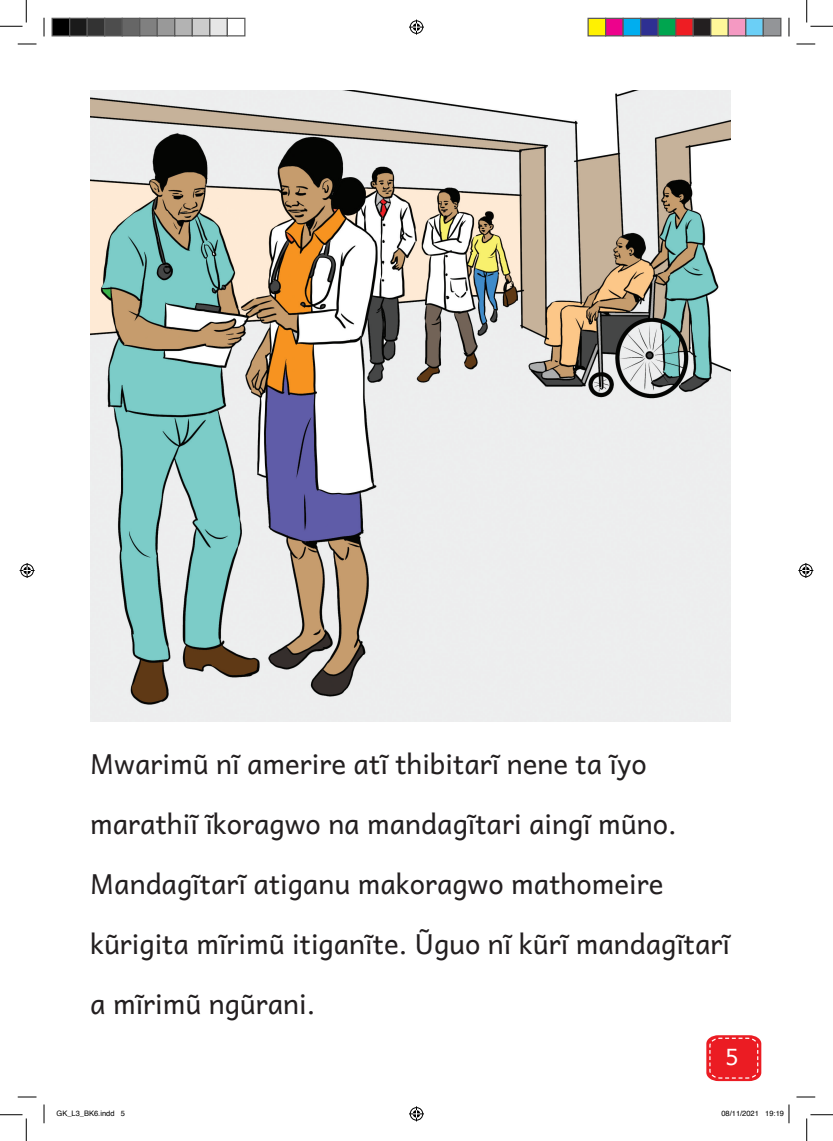
<style>
.page{position:relative;width:833px;height:1141px;background:#fff}
.page>*{position:absolute;margin:0;border:0;box-sizing:border-box;transform-origin:0 0}
.Body_text{font:27.5px/60px "Andika New Basic";color:#231f20}
.t1{font:22.5px "Andika New Basic";color:#fff}
.t2{font:7.5px "Helvetica";color:#000}
</style>
<div class="page">
<svg style="left:706px;top:1035px;width:54px;height:45px"></svg>
<img style="left:90px;top:90px;width:640px;height:631px">
<svg style="left:18px;top:43px;width:18px;height:2px"></svg>
<svg style="left:796px;top:43px;width:18px;height:2px"></svg>
<svg style="left:18px;top:1096px;width:18px;height:1px"></svg>
<svg style="left:796px;top:1096px;width:18px;height:1px"></svg>
<svg style="left:43px;top:18px;width:2px;height:18px"></svg>
<svg style="left:43px;top:1104px;width:2px;height:19px"></svg>
<svg style="left:788px;top:18px;width:1px;height:18px"></svg>
<svg style="left:0;top:0;width:27px;height:27px"></svg>
<svg style="left:0;top:1114px;width:27px;height:26px"></svg>
<svg style="left:806px;top:0;width:26px;height:27px"></svg>
<svg style="left:806px;top:1114px;width:26px;height:26px"></svg>
<svg style="left:409px;top:20px;width:15px;height:15px"></svg>
<svg style="left:409px;top:1106px;width:15px;height:15px"></svg>
<svg style="left:20px;top:563px;width:15px;height:15px"></svg>
<svg style="left:798px;top:563px;width:14px;height:15px"></svg>
<div style="left:52px;top:18px;width:18px;height:18px;background:#000"></div>
<div style="left:51px;top:18px;width:19px;height:18px;border:1px solid #595959"></div>
<div style="left:70px;top:18px;width:17px;height:18px;background:#1a1a1a"></div>
<div style="left:69px;top:18px;width:19px;height:18px;border:1px solid #595959"></div>
<div style="left:87px;top:18px;width:18px;height:18px;background:#333"></div>
<div style="left:86px;top:18px;width:19px;height:18px;border:1px solid #595959"></div>
<div style="left:105px;top:18px;width:17px;height:18px;background:#4d4d4d"></div>
<div style="left:104px;top:18px;width:19px;height:18px;border:1px solid #595959"></div>
<div style="left:122px;top:18px;width:18px;height:18px;background:#666"></div>
<div style="left:121px;top:18px;width:19px;height:18px;border:1px solid #595959"></div>
<div style="left:140px;top:18px;width:17px;height:18px;background:#808080"></div>
<div style="left:139px;top:18px;width:19px;height:18px;border:1px solid #595959"></div>
<div style="left:157px;top:18px;width:18px;height:18px;background:#999"></div>
<div style="left:156px;top:18px;width:19px;height:18px;border:1px solid #595959"></div>
<div style="left:175px;top:18px;width:17px;height:18px;background:#b3b3b3"></div>
<div style="left:174px;top:18px;width:19px;height:18px;border:1px solid #595959"></div>
<div style="left:192px;top:18px;width:18px;height:18px;background:#ccc"></div>
<div style="left:191px;top:18px;width:19px;height:18px;border:1px solid #595959"></div>
<div style="left:210px;top:18px;width:17px;height:18px;background:#e6e6e6"></div>
<div style="left:209px;top:18px;width:19px;height:18px;border:1px solid #595959"></div>
<div style="left:226px;top:18px;width:19px;height:18px;border:1px solid #595959"></div>
<div style="left:587px;top:18px;width:18px;height:18px;background:#fff101"></div>
<div style="left:587px;top:18px;width:19px;height:18px;border:1px solid #595959"></div>
<div style="left:605px;top:18px;width:17px;height:18px;background:#ed028c"></div>
<div style="left:604px;top:18px;width:19px;height:18px;border:1px solid #595959"></div>
<div style="left:622px;top:18px;width:18px;height:18px;background:#00aeef"></div>
<div style="left:622px;top:18px;width:19px;height:18px;border:1px solid #595959"></div>
<div style="left:640px;top:18px;width:17px;height:18px;background:#2e3092"></div>
<div style="left:639px;top:18px;width:19px;height:18px;border:1px solid #595959"></div>
<div style="left:657px;top:18px;width:18px;height:18px;background:#00a54f"></div>
<div style="left:657px;top:18px;width:19px;height:18px;border:1px solid #595959"></div>
<div style="left:675px;top:18px;width:17px;height:18px;background:#ee1d23"></div>
<div style="left:674px;top:18px;width:19px;height:18px;border:1px solid #595959"></div>
<div style="left:692px;top:18px;width:18px;height:18px;background:#231f20"></div>
<div style="left:692px;top:18px;width:19px;height:18px;border:1px solid #595959"></div>
<div style="left:710px;top:18px;width:17px;height:18px;background:#fff79a"></div>
<div style="left:709px;top:18px;width:19px;height:18px;border:1px solid #595959"></div>
<div style="left:727px;top:18px;width:18px;height:18px;background:#f499c2"></div>
<div style="left:727px;top:18px;width:19px;height:18px;border:1px solid #595959"></div>
<div style="left:745px;top:18px;width:17px;height:18px;background:#6bcff6"></div>
<div style="left:744px;top:18px;width:19px;height:18px;border:1px solid #595959"></div>
<div style="left:762px;top:18px;width:18px;height:18px;background:#939598"></div>
<div style="left:762px;top:18px;width:19px;height:18px;border:1px solid #595959"></div>
<svg style="left:788px;top:1104px;width:1px;height:19px"></svg>
<p class="Body_text" style="left:90px;top:730px;width:641px">Mwarimũ nĩ amerire atĩ thibitarĩ nene ta ĩyo marathiĩ ĩkoragwo na mandagĩtari aingĩ mũno.<br>Mandagĩtarĩ atiganu makoragwo mathomeire kũrigita mĩrimũ itiganĩte. Ũguo nĩ kũrĩ mandagĩtarĩ a mĩrimũ ngũrani.</p>
<p class="t1" style="left:725px;top:1035px;width:15px">5</p>
<p class="t2" style="left:56px;top:1107px;width:70px">GK_L3_BK6.indd 5</p>
<p class="t2" style="left:721px;top:1107px;width:64px">08/11/2021 19:19</p>
</div>
